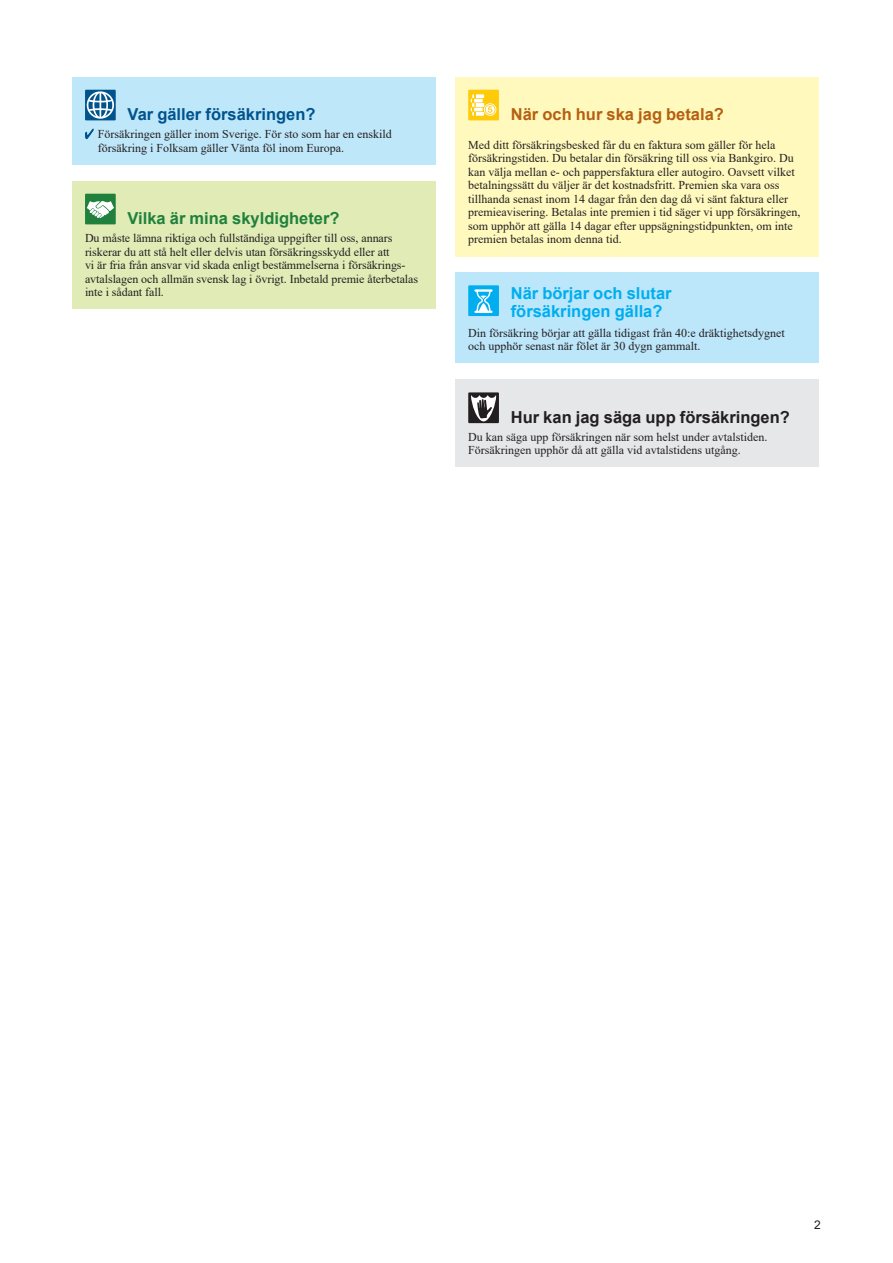
<style>
.page{position:relative;width:893px;height:1263px;background:#fff}
.page>*{position:absolute;margin:0;border:0;box-sizing:border-box;transform-origin:0 0}
._0_Rubrik_5_11pt__Arial_R2{font:700 16.5px/18px "Arial";color:#00aeef}
._0_Rubrik_5_11pt__Arial_R2-2{font:700 16.5px "Arial";color:#231f20}
._0_Rubrik_5_11pt__Arial_R2-3{font:700 16.5px "Arial";color:#20813c}
._0_Rubrik_5_11pt__Arial_R2-4{font:700 16.5px "Arial";color:#00548e}
._0_Rubrik_5_11pt__Arial_R2-5{font:700 16.5px "Arial";color:#b56011}
._0_Tabell_Text{font:12px/13.5px "Times New Roman";color:#231f20}
._0_Tabell_Text_lista{font:12px/13.5px "Times New Roman";color:#231f20}
.t1{font:12px "Arial";color:#231f20}
</style>
<div class="page">
<div style="left:72px;top:77px;width:363px;height:87px;background:#bfe7fa"></div>
<div style="left:85px;top:90px;width:31px;height:30px;background:#00548e"></div>
<svg style="left:87px;top:91px;width:27px;height:28px"></svg>
<svg style="left:85px;top:129px;width:9px;height:10px"></svg>
<div style="left:72px;top:181px;width:364px;height:128px;background:#e0ebb6"></div>
<div style="left:85px;top:194px;width:31px;height:30px;background:#20813c"></div>
<svg style="left:87px;top:201px;width:27px;height:17px"></svg>
<div style="left:455px;top:77px;width:364px;height:179px;background:#fff9bd"></div>
<div style="left:468px;top:90px;width:31px;height:30px;background:#feca0a"></div>
<svg style="left:471px;top:94px;width:24px;height:22px"></svg>
<div style="left:455px;top:273px;width:364px;height:90px;background:#bce6fa"></div>
<div style="left:468px;top:285px;width:31px;height:31px;background:#00aeef"></div>
<svg style="left:474px;top:289px;width:19px;height:24px"></svg>
<div style="left:455px;top:380px;width:364px;height:87px;background:#e6e7e9"></div>
<div style="left:468px;top:392px;width:31px;height:31px;background:#231f20"></div>
<svg style="left:471px;top:395px;width:25px;height:26px"></svg>
<p class="_0_Rubrik_5_11pt__Arial_R2-4" style="left:128px;top:103px;width:189px">Var gäller försäkringen?</p>
<p class="_0_Tabell_Text" style="left:98px;top:127px;width:295px">Försäkringen gäller inom Sverige. För sto som har en enskild försäkring i Folksam gäller Vänta föl inom Europa.</p>
<p class="_0_Rubrik_5_11pt__Arial_R2-3" style="left:128px;top:207px;width:213px">Vilka är mina skyldigheter?</p>
<p class="_0_Tabell_Text" style="left:85px;top:231px;width:335px">Du måste lämna riktiga och fullständiga uppgifter till oss, annars riskerar du att stå helt eller delvis utan försäkringsskydd eller att<br>vi är fria från ansvar vid skada enligt bestämmelserna i försäkrings&shy;avtalslagen och allmän svensk lag i övrigt. Inbetald premie återbetalas inte i sådant fall.</p>
<p class="_0_Rubrik_5_11pt__Arial_R2-5" style="left:511px;top:103px;width:215px">När och hur ska jag betala?</p>
<p class="_0_Tabell_Text" style="left:468px;top:138px;width:334px">Med ditt försäkringsbesked får du en faktura som gäller för hela försäkringstiden. Du betalar din försäkring till oss via Bankgiro. Du kan välja mellan e- och pappersfaktura eller autogiro. Oavsett vilket betalningssätt du väljer är det kostnadsfritt. Premien ska vara oss tillhanda senast inom 14 dagar från den dag då vi sänt faktura eller premieavisering. Betalas inte premien i tid säger vi upp försäkringen, som upphör att gälla 14 dagar efter uppsägningstidpunkten, om inte premien betalas inom denna tid.</p>
<p class="_0_Rubrik_5_11pt__Arial_R2" style="left:511px;top:284px;width:162px">När börjar och slutar försäkringen gälla?</p>
<p class="_0_Tabell_Text_lista" style="left:468px;top:326px;width:318px">Din försäkring börjar att gälla tidigast från 40:e dräktighetsdygnet och upphör senast när fölet är 30 dygn gammalt.</p>
<p class="_0_Rubrik_5_11pt__Arial_R2-2" style="left:511px;top:406px;width:281px">Hur kan jag säga upp försäkringen?</p>
<p class="_0_Tabell_Text_lista" style="left:468px;top:430px;width:301px">Du kan säga upp försäkringen när som helst under avtalstiden.<br>Försäkringen upphör då att gälla vid avtalstidens utgång.</p>
<p class="t1" style="left:814px;top:1216px;width:8px">2</p>
</div>
